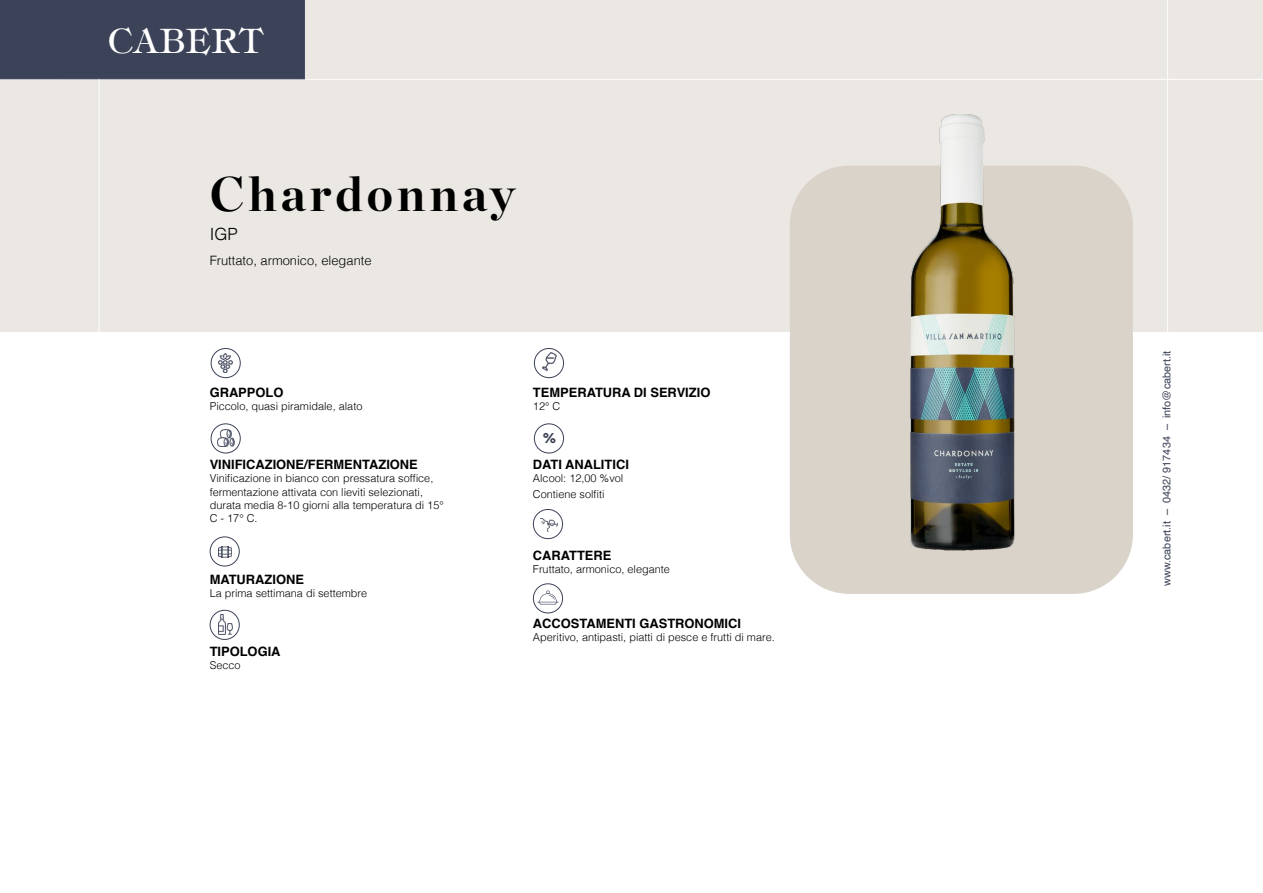
<style>
.page{position:relative;width:1263px;height:893px;background:#fff}
.page>*{position:absolute;margin:0;border:0;box-sizing:border-box;transform-origin:0 0}
.t1{font:700 48.6px "Chronicle Display";letter-spacing:.08em;color:#000}
.t2{font:33.75px "Tiffany Std";letter-spacing:.04em;color:#fff}
.t3{font:300 16.8px "Helvetica";color:#000}
.t4{font:900 15.3px "Circular Std";color:#3c4257}
.t5{font:700 12.9px "Helvetica";color:#000}
.t6{font:300 12.9px "Helvetica";color:#000}
.t7{font:300 10.95px/13px "Helvetica";color:#000}
.t8{font:10.95px "Helvetica";color:#3c4257}
</style>
<div class="page">
<div style="left:0;top:0;width:1263px;height:332px;background:#ebe7e2"></div>
<hr style="left:0;top:79px;width:1263px;height:1px;background:#fff">
<div style="left:0;top:0;width:305px;height:79px;background:#3c4257"></div>
<hr style="left:1167px;top:0;width:1px;height:893px;background:#fff">
<hr style="left:99px;top:79px;width:1px;height:814px;background:#fff">
<div style="left:790px;top:166px;width:343px;height:428px;background:#dad3c9;border-radius:59px"></div>
<div style="left:211px;top:423px;width:30px;height:30px;border:1px solid #3c4257;border-radius:50%"></div>
<img style="left:217px;top:430px;width:18px;height:16px">
<div style="left:210px;top:610px;width:30px;height:30px;border:1px solid #3c4257;border-radius:50%"></div>
<img style="left:219px;top:615px;width:13px;height:19px">
<div style="left:210px;top:536px;width:30px;height:30px;border:1px solid #3c4257;border-radius:50%"></div>
<img style="left:218px;top:546px;width:14px;height:11px">
<div style="left:211px;top:348px;width:30px;height:30px;border:1px solid #3c4257;border-radius:50%"></div>
<img style="left:219px;top:353px;width:14px;height:20px">
<svg style="left:537px;top:590px;width:21px;height:15px"></svg>
<div style="left:533px;top:583px;width:30px;height:30px;border:1px solid #3c4257;border-radius:50%"></div>
<div style="left:533px;top:509px;width:30px;height:30px;border:1px solid #3c4257;border-radius:50%"></div>
<img style="left:541px;top:519px;width:16px;height:13px">
<div style="left:534px;top:348px;width:30px;height:30px;border:1px solid #3c4257;border-radius:50%"></div>
<img style="left:543px;top:353px;width:14px;height:18px">
<div style="left:534px;top:423px;width:30px;height:30px;border:1px solid #3c4257;border-radius:50%"></div>
<img style="left:909px;top:114px;width:106px;height:436px">
<h2 class="t2" style="left:109px;top:20px;width:155px">CABERT</h2>
<h1 class="t1" style="left:210px;top:155px;width:306px">Chardonnay</h1>
<h3 class="t3" style="left:210px;top:220px;width:30px">IGP</h3>
<p class="t6" style="left:210px;top:250px;width:163px">Fruttato, armonico, elegante</p>
<p class="t5" style="left:210px;top:384px;width:75px">GRAPPOLO</p>
<p class="t7" style="left:210px;top:399px;width:154px">Piccolo, quasi piramidale, alato</p>
<p class="t5" style="left:210px;top:457px;width:210px">VINIFICAZIONE/FERMENTAZIONE</p>
<p class="t7" style="left:210px;top:471px;width:236px">Vinificazione in bianco con pressatura soffice, fermentazione attivata con lieviti selezionati, durata media 8-10 giorni alla temperatura di 15° C - 17° C.</p>
<p class="t5" style="left:210px;top:571px;width:96px">MATURAZIONE</p>
<p class="t7" style="left:210px;top:585px;width:159px">La prima settimana di settembre</p>
<p class="t5" style="left:210px;top:644px;width:72px">TIPOLOGIA</p>
<p class="t7" style="left:210px;top:658px;width:32px">Secco</p>
<p class="t5" style="left:533px;top:384px;width:179px">TEMPERATURA DI SERVIZIO</p>
<p class="t7" style="left:533px;top:399px;width:29px">12° C</p>
<h3 class="t4" style="left:543px;top:428px;width:15px">%</h3>
<p class="t5" style="left:533px;top:457px;width:97px">DATI ANALITICI</p>
<p class="t7" style="left:533px;top:470px;width:92px;line-height:15.5px">Alcool: 12,00 %vol<br>Contiene solfiti</p>
<p class="t5" style="left:533px;top:547px;width:80px">CARATTERE</p>
<p class="t7" style="left:533px;top:562px;width:139px">Fruttato, armonico, elegante</p>
<p class="t5" style="left:533px;top:615px;width:210px">ACCOSTAMENTI GASTRONOMICI</p>
<p class="t7" style="left:533px;top:629px;width:243px">Aperitivo, antipasti, piatti di pesce e frutti di mare.</p>
<p class="t8" style="left:1158px;top:586px;width:237px;rotate:-90deg">www.cabert.it – 0432/ 917434 – info@cabert.it</p>
</div>
